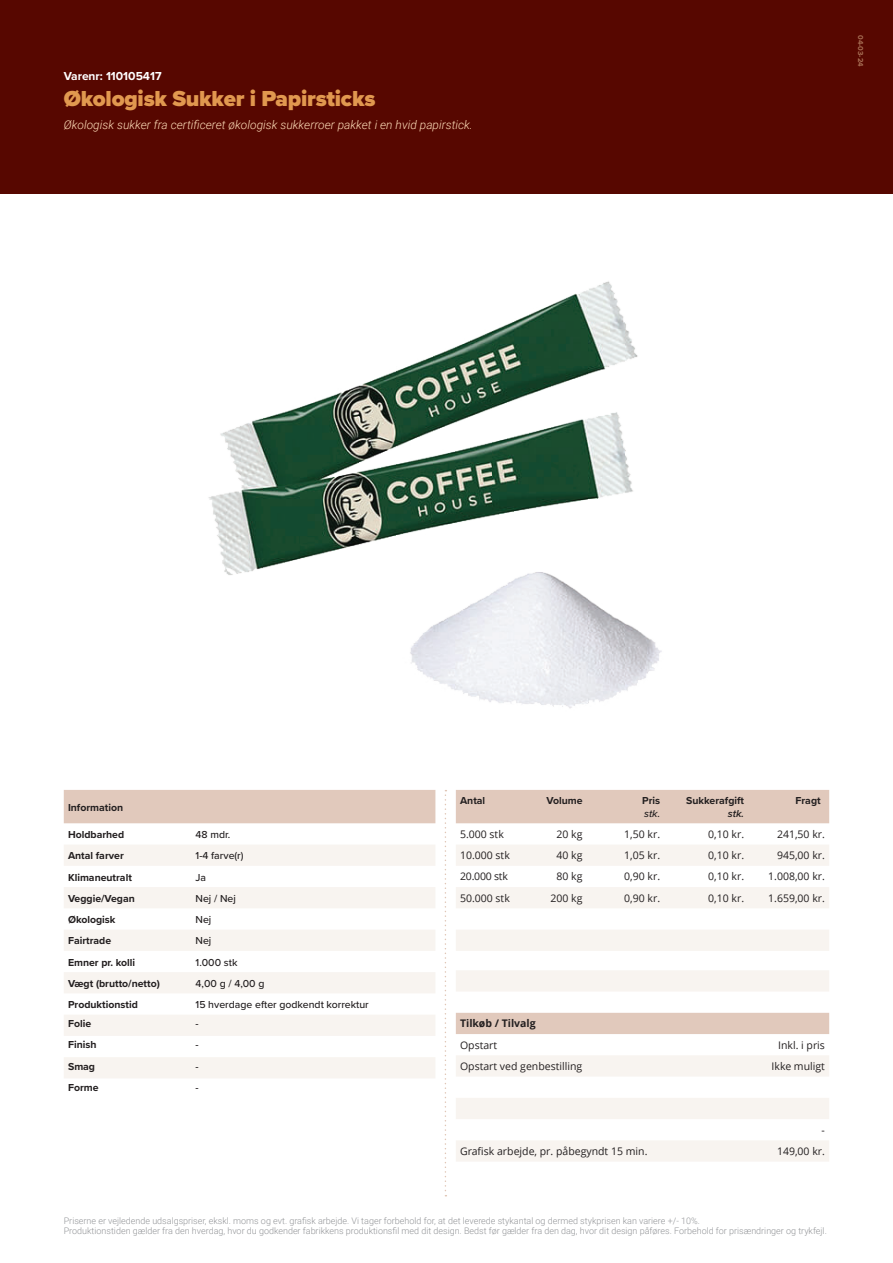
<style>
.page{position:relative;width:893px;height:1263px;background:#fff}
.page>*{position:absolute;margin:0;border:0;box-sizing:border-box;transform-origin:0 0}
.t1{font:900 22.5px "Proxima Nova";letter-spacing:-.01em;color:#e1984f}
.t2{font:italic 300 12px "Roboto";color:#fddbb7}
.t3{font:700 12px "Proxima Nova";color:#fff}
.t4{font:10.5px "Open Sans";color:#231f20}
.t5{font:700 10.5px "Proxima Nova";color:#231f20}
.t6{font:500 10.5px "Proxima Nova";color:#231f20}
.t7{font:700 10.5px "Open Sans";color:#231f20}
.t8{font:italic 500 10.5px "Proxima Nova";color:#231f20}
.t9{font:italic 600 10.5px "Proxima Nova";color:#231f20}
.t10{font:300 9px/10.8px "Roboto";color:#939598}
.t11{font:700 7.5px "Proxima Nova";color:#a66d53}
</style>
<div class="page">
<div style="left:0;top:0;width:893px;height:193px;background:#570700"></div>
<div style="left:64px;top:790px;width:371px;height:33px;background:#e1c9bc"></div>
<svg style="left:64px;top:845px;width:371px;height:233px;fill:#f8f4f0"></svg>
<div style="left:456px;top:790px;width:373px;height:34px;background:#e1c9bc"></div>
<svg style="left:456px;top:845px;width:373px;height:316px;fill:#f8f4f0"></svg>
<img style="left:208px;top:281px;width:454px;height:427px">
<svg style="left:445px;top:790px;width:1px;height:406px"></svg>
<h2 class="t3" style="left:64px;top:67px;width:99px">Varenr: 110105417</h2>
<h1 class="t1" style="left:64px;top:81px;width:313px">Økologisk Sukker i Papirsticks</h1>
<h2 class="t2" style="left:64px;top:116px;width:410px">Økologisk sukker fra certificeret økologisk sukkerroer pakket i en hvid papirstick.</h2>
<p class="t11" style="left:866px;top:35px;width:33px;rotate:90deg">04-03-24</p>
<p class="t5" style="left:68px;top:799px;width:57px">Information</p>
<p class="t5" style="left:68px;top:827px;width:58px">Holdbarhed</p>
<p class="t6" style="left:196px;top:827px;width:36px">48 mdr.</p>
<p class="t5" style="left:68px;top:848px;width:57px">Antal farver</p>
<p class="t6" style="left:196px;top:848px;width:49px">1-4 farve(r)</p>
<p class="t5" style="left:68px;top:869px;width:65px">Klimaneutralt</p>
<p class="t6" style="left:196px;top:869px;width:12px">Ja</p>
<p class="t5" style="left:68px;top:890px;width:68px">Veggie/Vegan</p>
<p class="t6" style="left:196px;top:890px;width:42px">Nej / Nej</p>
<p class="t5" style="left:68px;top:912px;width:49px">Økologisk</p>
<p class="t6" style="left:196px;top:912px;width:17px">Nej</p>
<p class="t5" style="left:68px;top:933px;width:45px">Fairtrade</p>
<p class="t6" style="left:196px;top:933px;width:17px">Nej</p>
<p class="t5" style="left:68px;top:954px;width:69px">Emner pr. kolli</p>
<p class="t6" style="left:196px;top:954px;width:43px">1.000 stk</p>
<p class="t5" style="left:68px;top:975px;width:93px">Vægt (brutto/netto)</p>
<p class="t6" style="left:196px;top:975px;width:70px">4,00 g / 4,00 g</p>
<p class="t5" style="left:68px;top:997px;width:71px">Produktionstid</p>
<p class="t6" style="left:196px;top:997px;width:175px">15 hverdage efter godkendt korrektur</p>
<p class="t5" style="left:68px;top:1016px;width:25px">Folie</p>
<p class="t6" style="left:196px;top:1016px;width:5px">-</p>
<p class="t5" style="left:68px;top:1037px;width:30px">Finish</p>
<p class="t6" style="left:196px;top:1037px;width:5px">-</p>
<p class="t5" style="left:68px;top:1058px;width:29px">Smag</p>
<p class="t6" style="left:196px;top:1058px;width:5px">-</p>
<p class="t5" style="left:68px;top:1080px;width:32px">Forme</p>
<p class="t6" style="left:196px;top:1080px;width:5px">-</p>
<p class="t5" style="left:460px;top:793px;width:27px">Antal</p>
<p class="t5" style="left:546px;top:793px;width:38px">Volume</p>
<p class="t5" style="left:642px;top:793px;width:19px">Pris</p>
<p class="t8" style="left:644px;top:806px;width:18px">stk.</p>
<p class="t5" style="left:686px;top:793px;width:59px">Sukkerafgift</p>
<p class="t9" style="left:728px;top:806px;width:18px">stk.</p>
<p class="t5" style="left:795px;top:793px;width:27px">Fragt</p>
<p class="t4" style="left:460px;top:827px;width:45px">5.000 stk</p>
<p class="t4" style="left:557px;top:827px;width:28px">20 kg</p>
<p class="t4" style="left:624px;top:827px;width:37px">1,50 kr.</p>
<p class="t4" style="left:708px;top:827px;width:37px">0,10 kr.</p>
<p class="t4" style="left:777px;top:827px;width:49px">241,50 kr.</p>
<p class="t4" style="left:460px;top:848px;width:51px">10.000 stk</p>
<p class="t4" style="left:557px;top:848px;width:28px">40 kg</p>
<p class="t4" style="left:624px;top:848px;width:37px">1,05 kr.</p>
<p class="t4" style="left:708px;top:848px;width:37px">0,10 kr.</p>
<p class="t4" style="left:777px;top:848px;width:49px">945,00 kr.</p>
<p class="t4" style="left:460px;top:869px;width:49px">20.000 stk</p>
<p class="t4" style="left:556px;top:869px;width:28px">80 kg</p>
<p class="t4" style="left:624px;top:869px;width:37px">0,90 kr.</p>
<p class="t4" style="left:708px;top:869px;width:37px">0,10 kr.</p>
<p class="t4" style="left:768px;top:869px;width:58px">1.008,00 kr.</p>
<p class="t4" style="left:460px;top:891px;width:51px">50.000 stk</p>
<p class="t4" style="left:550px;top:891px;width:34px">200 kg</p>
<p class="t4" style="left:624px;top:891px;width:37px">0,90 kr.</p>
<p class="t4" style="left:708px;top:891px;width:37px">0,10 kr.</p>
<p class="t4" style="left:768px;top:891px;width:58px">1.659,00 kr.</p>
<p class="t7" style="left:460px;top:1016px;width:77px">Tilkøb / Tilvalg</p>
<p class="t4" style="left:460px;top:1038px;width:39px">Opstart</p>
<p class="t4" style="left:778px;top:1038px;width:48px">Inkl. i pris</p>
<p class="t4" style="left:460px;top:1059px;width:124px">Opstart ved genbestilling</p>
<p class="t4" style="left:772px;top:1059px;width:55px">Ikke muligt</p>
<p class="t4" style="left:821px;top:1123px;width:5px">-</p>
<p class="t4" style="left:460px;top:1144px;width:189px">Grafisk arbejde, pr. påbegyndt 15 min.</p>
<p class="t4" style="left:777px;top:1144px;width:49px">149,00 kr.</p>
<p class="t10" style="left:64px;top:1214px;width:764px">Priserne er vejledende udsalgspriser, ekskl. moms og evt. grafisk arbejde. Vi tager forbehold for, at det leverede stykantal og dermed stykprisen kan variere +/- 10%.<br>Produktionstiden gælder fra den hverdag, hvor du godkender fabrikkens produktionsfil med dit design. Bedst før gælder fra den dag, hvor dit design påføres. Forbehold for prisændringer og trykfejl.</p>
</div>
